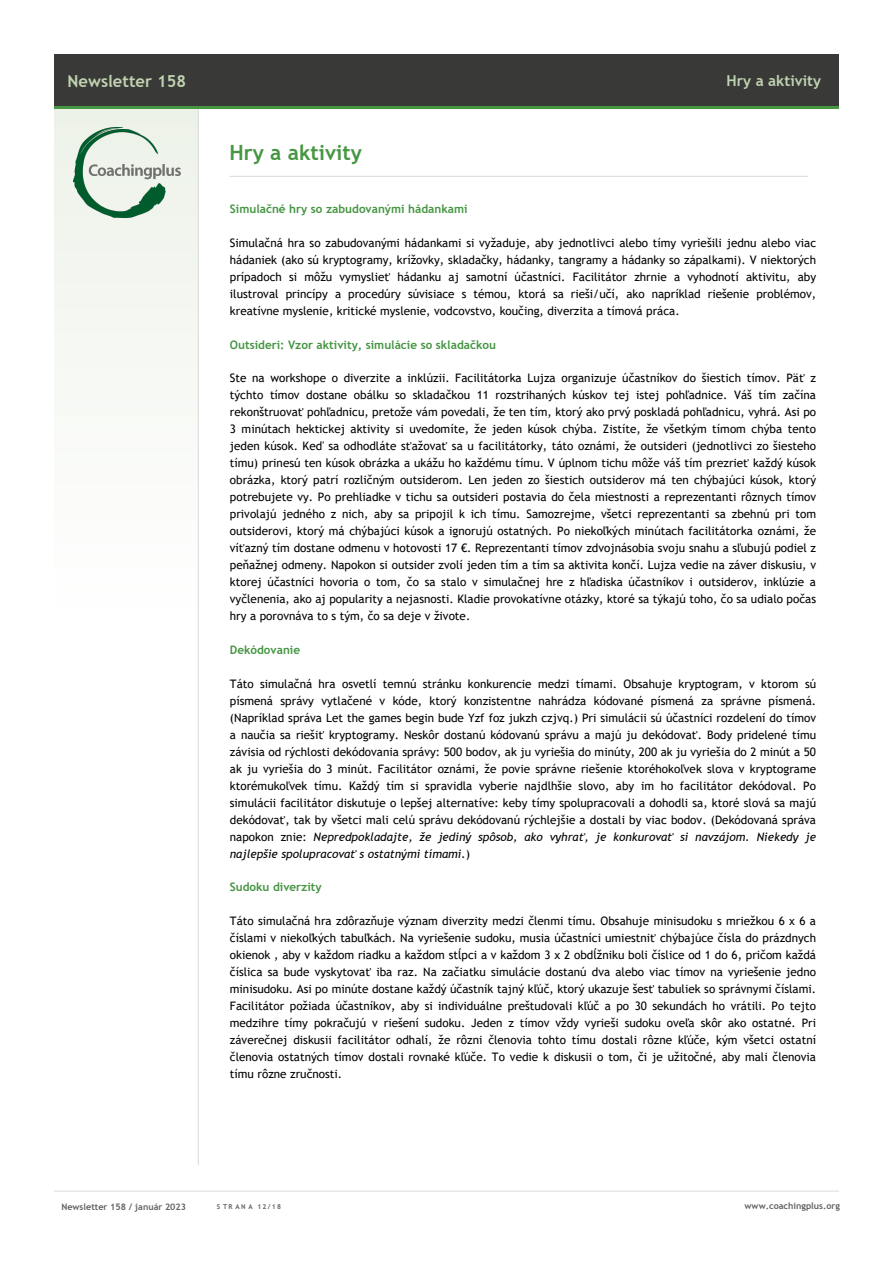
<style>
.page{position:relative;width:893px;height:1263px;background:#fff}
.page>*{position:absolute;margin:0;border:0;box-sizing:border-box;transform-origin:0 0}
.t1{font:700 21px "Trebuchet MS";color:#469642}
.t2{font:700 16.5px "Trebuchet MS";color:#c0d2b0}
.t3{font:700 15px "Trebuchet MS";color:#c0d2b0}
.t4{font:11.7px/17px "Trebuchet MS";color:#000;text-align:justify}
.t5{font:700 11.7px "Trebuchet MS";color:#459542}
.t6{font:700 9px "Trebuchet MS";color:#646363}
.t7{font:700 9px "Trebuchet MS";color:#646363}
.t8{font:700 6.75px "Trebuchet MS";color:#646363}
.s1{font-style:inherit}
.s2{font-style:italic}
</style>
<div class="page">
<div style="left:54px;top:106px;width:145px;height:525px;background:#f7f9f6"></div>
<hr style="left:54px;top:1191px;width:785px;height:1px;background:#dadada">
<hr style="left:198px;top:108px;width:1px;height:1057px;background:#dadada">
<div style="left:54px;top:54px;width:785px;height:53px;background:#393938"></div>
<hr style="left:54px;top:106px;width:785px;height:3px;background:#469642">
<img style="left:74px;top:127px;width:106px;height:91px">
<hr style="left:229px;top:176px;width:579px;height:1px;background:#dadada">
<h2 class="t2" style="left:68px;top:70px;width:120px">Newsletter 15<span class="s1">8</span></h2>
<p class="t3" style="left:727px;top:71px;width:96px">Hry a aktivity</p>
<h1 class="t1" style="left:229px;top:139px;width:134px">Hry a aktivity</h1>
<p class="t5" style="left:230px;top:201px;width:239px">Simulačné hry so zabudovanými hádankami</p>
<p class="t4" style="left:230px;top:234px;width:588px">Simulačná hra so zabudovanými hádankami si vyžaduje, aby jednotlivci alebo tímy vyriešili jednu alebo viac hádaniek (ako sú kryptogramy, krížovky, skladačky, hádanky, tangramy a hádanky so zápalkami). V niektorých prípadoch si môžu vymyslieť hádanku aj samotní účastníci. Facilitátor zhrnie a vyhodnotí aktivitu, aby ilustroval princípy a procedúry súvisiace s témou, ktorá sa rieši/učí, ako napríklad riešenie problémov, kreatívne myslenie, kritické myslenie, vodcovstvo, koučing, diverzita a tímová práca.</p>
<p class="t5" style="left:230px;top:337px;width:268px">Outsideri: Vzor aktivity, simulácie so skladačkou</p>
<p class="t4" style="left:230px;top:370px;width:588px">Ste na workshope o diverzite a inklúzii. Facilitátorka Lujza organizuje účastníkov do šiestich tímov. Päť z týchto tímov dostane obálku so skladačkou 11 rozstrihaných kúskov tej istej pohľadnice. Váš tím začína rekonštruovať pohľadnicu, pretože vám povedali, že ten tím, ktorý ako prvý poskladá pohľadnicu, vyhrá. Asi po 3 minútach hektickej aktivity si uvedomíte, že jeden kúsok chýba. Zistíte, že všetkým tímom chýba tento jeden kúsok. Keď sa odhodláte sťažovať sa u facilitátorky, táto oznámi, že outsideri (jednotlivci zo šiesteho tímu) prinesú ten kúsok obrázka a ukážu ho každému tímu. V úplnom tichu môže váš tím prezrieť každý kúsok obrázka, ktorý patrí rozličným outsiderom. Len jeden zo šiestich outsiderov má ten chýbajúci kúsok, ktorý potrebujete vy. Po prehliadke v tichu sa outsideri postavia do čela miestnosti a reprezentanti rôznych tímov privolajú jedného z nich, aby sa pripojil k ich tímu. Samozrejme, všetci reprezentanti sa zbehnú pri tom outsiderovi, ktorý má chýbajúci kúsok a ignorujú ostatných. Po niekoľkých minútach facilitátorka oznámi, že víťazný tím dostane odmenu v hotovosti 17 €. Reprezentanti tímov zdvojnásobia svoju snahu a sľubujú podiel z peňažnej odmeny. Napokon si outsider zvolí jeden tím a tím sa aktivita končí. Lujza vedie na záver diskusiu, v ktorej účastníci hovoria o tom, čo sa stalo v simulačnej hre z hľadiska účastníkov i outsiderov, inklúzie a vyčlenenia, ako aj popularity a nejasnosti. Kladie provokatívne otázky, ktoré sa týkajú toho, čo sa udialo počas hry a porovnáva to s tým, čo sa deje v živote.</p>
<p class="t5" style="left:230px;top:642px;width:72px">Dekódovanie</p>
<p class="t4" style="left:230px;top:675px;width:588px">Táto simulačná hra osvetlí temnú stránku konkurencie medzi tímami. Obsahuje kryptogram, v ktorom sú písmená správy vytlačené v kóde, ktorý konzistentne nahrádza kódované písmená za správne písmená. (Napríklad správa Let the games begin bude Yzf foz jukzh czjvq.) Pri simulácii sú účastníci rozdelení do tímov a naučia sa riešiť kryptogramy. Neskôr dostanú kódovanú správu a majú ju dekódovať. Body pridelené tímu závisia od rýchlosti dekódovania správy: 500 bodov, ak ju vyriešia do minúty, 200 ak ju vyriešia do 2 minút a 50 ak ju vyriešia do 3 minút. Facilitátor oznámi, že povie správne riešenie ktoréhokoľvek slova v kryptograme ktorémukoľvek tímu. Každý tím si spravidla vyberie najdlhšie slovo, aby im ho facilitátor dekódoval. Po simulácii facilitátor diskutuje o lepšej alternatíve: keby tímy spolupracovali a dohodli sa, ktoré slová sa majú dekódovať, tak by všetci mali celú správu dekódovanú rýchlejšie a dostali by viac bodov. (Dekódovaná správa napokon znie: <span class="s2">Nepredpokladajte, že jediný spôsob, ako vyhrať, je konkurovať si navzájom. Niekedy je najlepšie spolupracovať s ostatnými tímami.</span>)</p>
<p class="t5" style="left:230px;top:880px;width:93px">Sudoku diverzity</p>
<p class="t4" style="left:230px;top:913px;width:588px">Táto simulačná hra zdôrazňuje význam diverzity medzi členmi tímu. Obsahuje minisudoku s mriežkou 6 x 6 a číslami v niekoľkých tabuľkách. Na vyriešenie sudoku, musia účastníci umiestniť chýbajúce čísla do prázdnych okienok , aby v každom riadku a každom stĺpci a v každom 3 x 2 obdĺžniku boli číslice od 1 do 6, pričom každá číslica sa bude vyskytovať iba raz. Na začiatku simulácie dostanú dva alebo viac tímov na vyriešenie jedno minisudoku. Asi po minúte dostane každý účastník tajný kľúč, ktorý ukazuje šesť tabuliek so správnymi číslami.<br>Facilitátor požiada účastníkov, aby si individuálne preštudovali kľúč a po 30 sekundách ho vrátili. Po tejto medzihre tímy pokračujú v riešení sudoku. Jeden z tímov vždy vyrieši sudoku oveľa skôr ako ostatné. Pri záverečnej diskusii facilitátor odhalí, že rôzni členovia tohto tímu dostali rôzne kľúče, kým všetci ostatní členovia ostatných tímov dostali rovnaké kľúče. To vedie k diskusii o tom, či je užitočné, aby mali členovia tímu rôzne zručnosti.</p>
<p class="t6" style="left:61px;top:1201px;width:126px">Newsletter 158 / január 2023</p>
<p class="t8" style="left:217px;top:1202px;width:66px">S TR AN A 12<span class="s1">/1</span>8</p>
<p class="t7" style="left:745px;top:1200px;width:97px">www.coachingplus.org</p>
</div>
